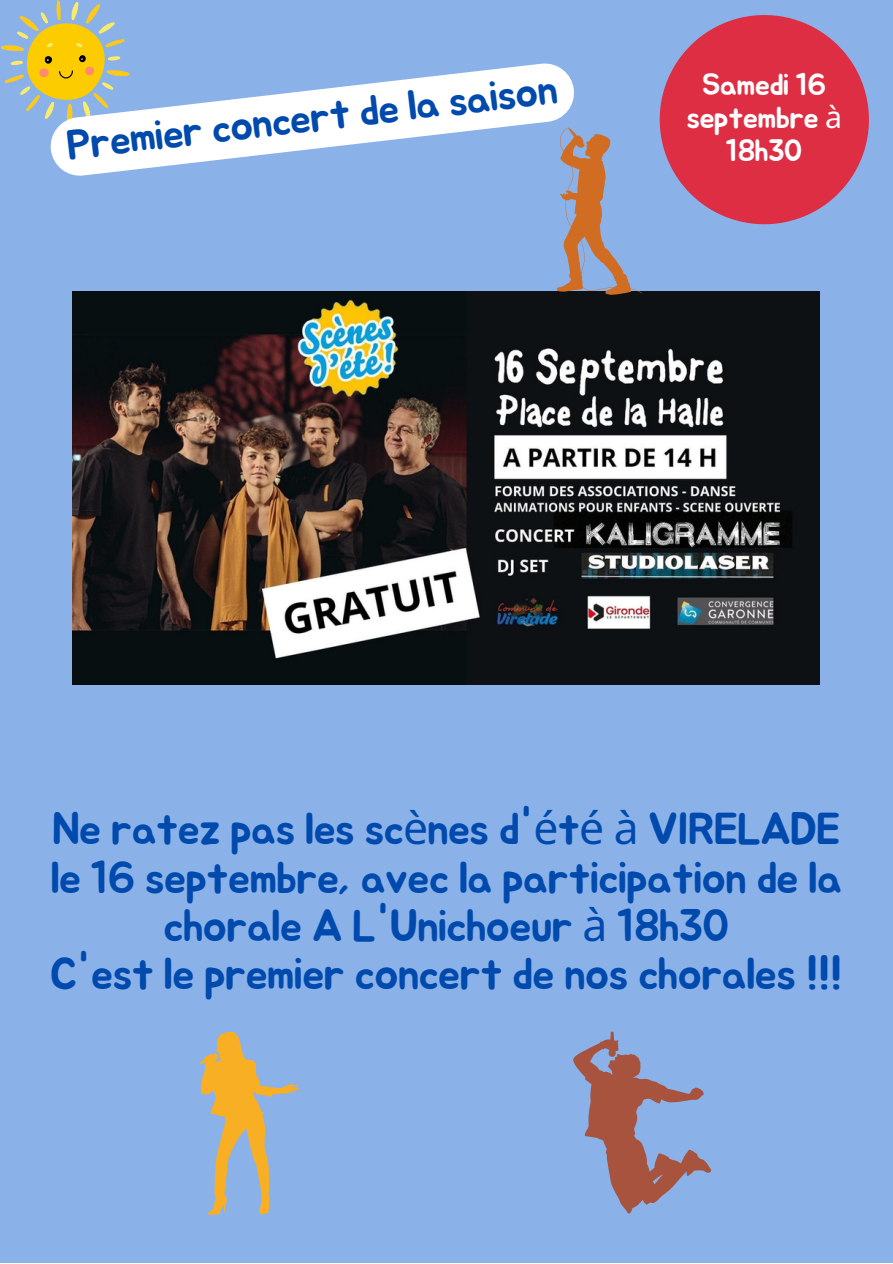
<style>
.page{position:relative;width:893px;height:1264px;background:#fff}
.page>*{position:absolute;margin:0;border:0;box-sizing:border-box;transform-origin:0 0}
.t1{font:44.55px/48.3px "Jua";letter-spacing:-.025em;color:#004aad;text-align:center}
.t2{font:42px "Jua";color:#004aad}
.t3{font:30.3px/33.3px "Jua";letter-spacing:-.025em;color:#fff;text-align:center}
.s1{font-family:"Noto Sans"}
</style>
<div class="page">
<div style="left:0;top:0;width:892px;height:1262px;background:#8bb2e8"></div>
<img style="left:73px;top:292px;width:746px;height:392px">
<svg style="left:659px;top:15px;width:209px;height:209px"></svg>
<svg style="left:1px;top:0;width:124px;height:119px"></svg>
<svg style="left:557px;top:133px;width:85px;height:162px"></svg>
<svg style="left:573px;top:1031px;width:138px;height:183px"></svg>
<svg style="left:200px;top:1031px;width:99px;height:183px"></svg>
<svg style="left:48px;top:60px;width:529px;height:119px"></svg>
<p class="t2" style="left:65px;top:128px;width:495px;rotate:-7deg">Premier concert de la saison</p>
<p class="t3" style="left:686px;top:69px;width:157px">Samedi 16 septembre <span class="s1">à<br></span>18h30</p>
<p class="t1" style="left:50px;top:806px;width:793px">Ne ratez pas les sc<span class="s1">è</span>nes d'<span class="s1">é</span>t<span class="s1">é à</span> VIRELADE le 16 septembre, avec la participation de la chorale A L'Unichoeur <span class="s1">à</span> 18h30</p>
<p class="t1" style="left:50px;top:951px;width:794px">C'est le premier concert de nos chorales !!!</p>
</div>
